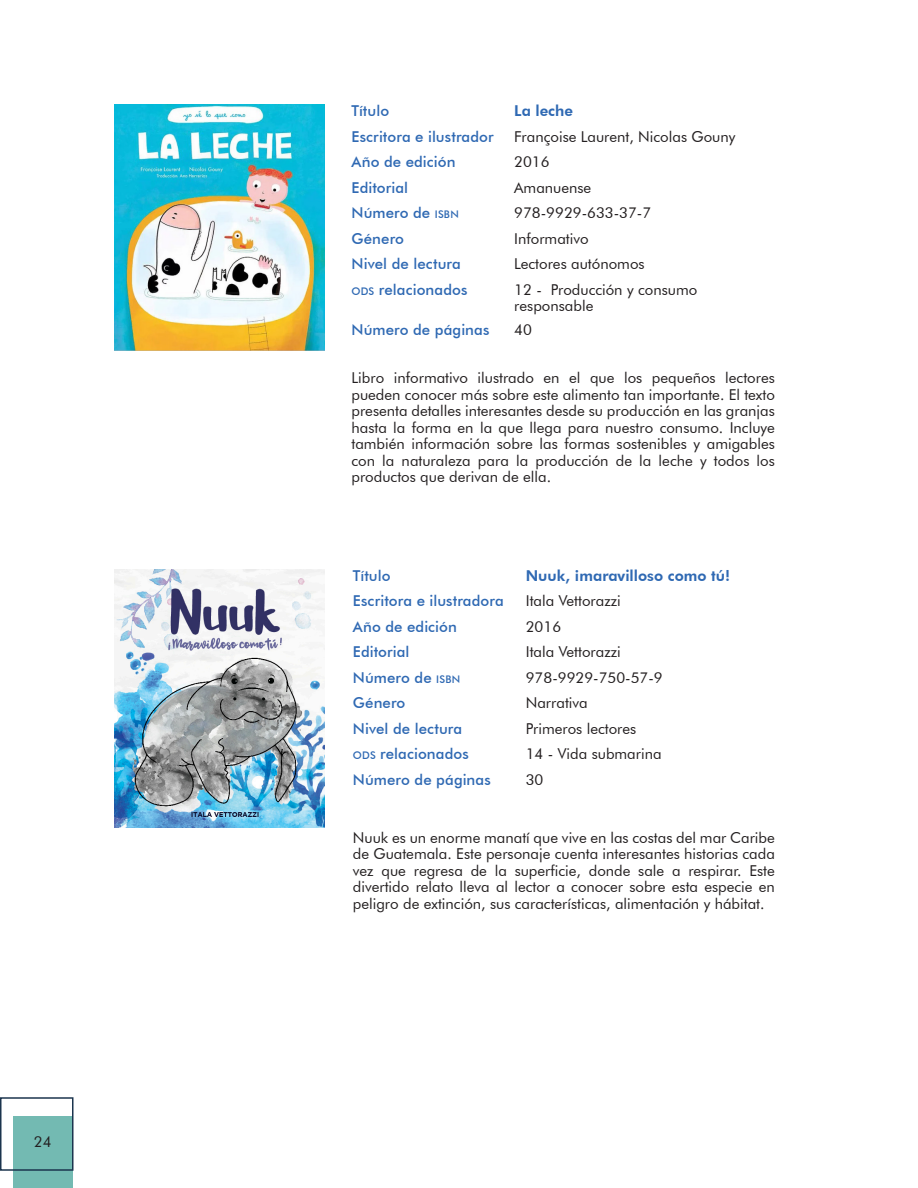
<style>
.page{position:relative;width:918px;height:1188px;background:#fff}
.page>*{position:absolute;margin:0;border:0;box-sizing:border-box;transform-origin:0 0}
.Tabla_row{font:15px/16.5px "Futura BT";color:#231f20;text-align:justify}
.Tabla_head{font:500 15px "Futura BT";letter-spacing:.005em;color:#2f69b3}
.Tabla_row-2{font:800 15px "Futura BT";color:#2f69b3}
.s1{font-size:10.5px}
</style>
<div class="page">
<div style="left:13px;top:1116px;width:60px;height:72px;background:#73bab2"></div>
<div style="left:0;top:1097px;width:74px;height:74px;border:2px solid #1b344e"></div>
<img style="left:114px;top:105px;width:211px;height:245px">
<img style="left:114px;top:570px;width:211px;height:257px">
<p class="Tabla_row" style="left:34px;top:1134px;width:19px">24</p>
<p class="Tabla_head" style="left:351px;top:102px;width:39px">Título</p>
<p class="Tabla_row-2" style="left:514px;top:102px;width:60px">La leche</p>
<p class="Tabla_head" style="left:351px;top:127px;width:144px">Escritora e ilustrador</p>
<p class="Tabla_row" style="left:514px;top:128px;width:223px">Françoise Laurent, Nicolas Gouny</p>
<p class="Tabla_head" style="left:351px;top:153px;width:106px">Año de edición</p>
<p class="Tabla_row" style="left:514px;top:154px;width:37px">2016</p>
<p class="Tabla_head" style="left:351px;top:178px;width:58px">Editorial</p>
<p class="Tabla_row" style="left:514px;top:179px;width:79px">Amanuense</p>
<p class="Tabla_head" style="left:351px;top:204px;width:109px">Número de <span class="s1">ISBN</span></p>
<p class="Tabla_row" style="left:514px;top:205px;width:139px">978-9929-633-37-7</p>
<p class="Tabla_head" style="left:351px;top:229px;width:54px">Género</p>
<p class="Tabla_row" style="left:514px;top:230px;width:76px">Informativo</p>
<p class="Tabla_head" style="left:351px;top:255px;width:111px">Nivel de lectura</p>
<p class="Tabla_row" style="left:514px;top:256px;width:132px">Lectores autónomos</p>
<p class="Tabla_head" style="left:351px;top:280px;width:117px"><span class="s1">ODS</span> relacionados</p>
<p class="Tabla_row" style="left:514px;top:281px;width:185px">12 - Producción y consumo responsable</p>
<p class="Tabla_head" style="left:351px;top:321px;width:139px">Número de páginas</p>
<p class="Tabla_row" style="left:514px;top:322px;width:19px">40</p>
<p class="Tabla_row" style="left:351px;top:370px;width:425px">Libro informativo ilustrado en el que los pequeños lectores pueden conocer más sobre este alimento tan importante. El texto presenta detalles interesantes desde su producción en las granjas hasta la forma en la que llega para nuestro consumo. Incluye también información sobre las formas sostenibles y amigables con la naturaleza para la producción de la leche y todos los productos que derivan de ella.</p>
<p class="Tabla_head" style="left:353px;top:566px;width:39px">Título</p>
<p class="Tabla_row-2" style="left:526px;top:566px;width:206px">Nuuk, ¡maravilloso como tú!</p>
<p class="Tabla_head" style="left:353px;top:592px;width:153px">Escritora e ilustradora</p>
<p class="Tabla_row" style="left:526px;top:592px;width:97px">Itala Vettorazzi</p>
<p class="Tabla_head" style="left:353px;top:617px;width:106px">Año de edición</p>
<p class="Tabla_row" style="left:526px;top:618px;width:37px">2016</p>
<p class="Tabla_head" style="left:353px;top:643px;width:58px">Editorial</p>
<p class="Tabla_row" style="left:526px;top:643px;width:97px">Itala Vettorazzi</p>
<p class="Tabla_head" style="left:353px;top:668px;width:109px">Número de <span class="s1">ISBN</span></p>
<p class="Tabla_row" style="left:526px;top:669px;width:139px">978-9929-750-57-9</p>
<p class="Tabla_head" style="left:353px;top:694px;width:54px">Género</p>
<p class="Tabla_row" style="left:526px;top:694px;width:64px">Narrativa</p>
<p class="Tabla_head" style="left:353px;top:719px;width:111px">Nivel de lectura</p>
<p class="Tabla_row" style="left:526px;top:720px;width:112px">Primeros lectores</p>
<p class="Tabla_head" style="left:353px;top:745px;width:117px"><span class="s1">ODS</span> relacionados</p>
<p class="Tabla_row" style="left:526px;top:745px;width:137px">14 - Vida submarina</p>
<p class="Tabla_head" style="left:353px;top:770px;width:139px">Número de páginas</p>
<p class="Tabla_row" style="left:526px;top:771px;width:19px">30</p>
<p class="Tabla_row" style="left:353px;top:829px;width:424px">Nuuk es un enorme manatí que vive en las costas del mar Caribe de Guatemala. Este personaje cuenta interesantes historias cada vez que regresa de la superficie, donde sale a respirar. Este divertido relato lleva al lector a conocer sobre esta especie en peligro de extinción, sus características, alimentación y hábitat.</p>
</div>
